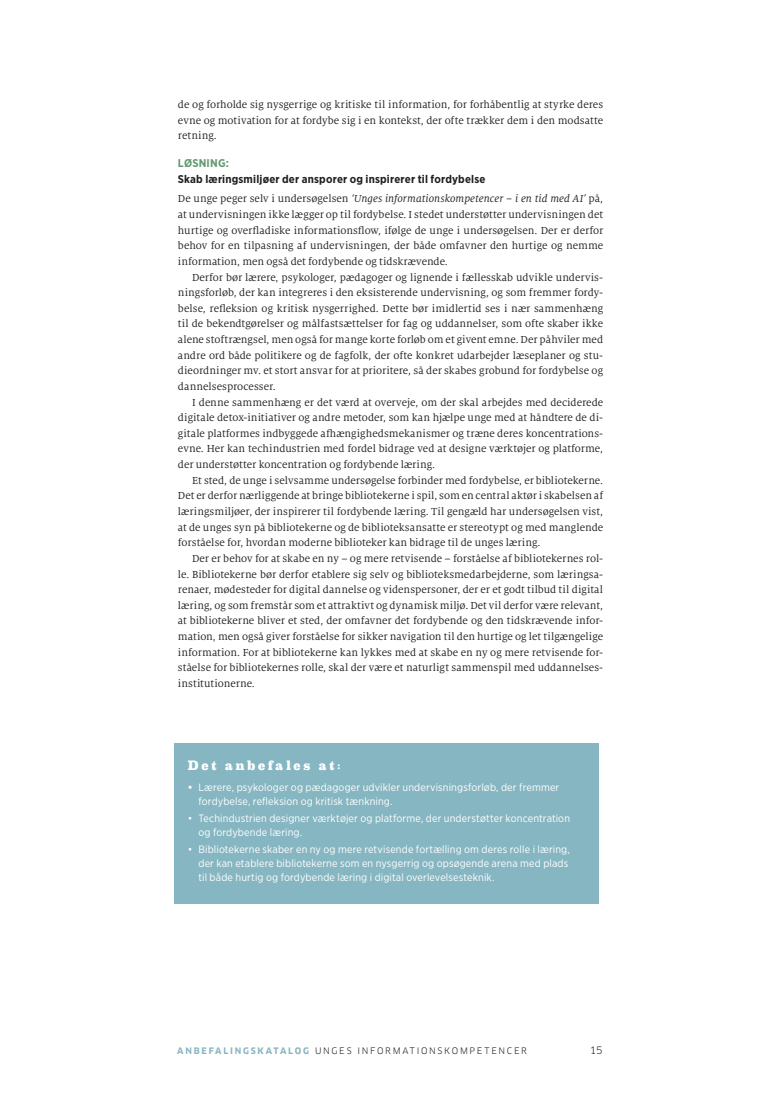
<style>
.page{position:relative;width:780px;height:1099px;background:#fff}
.page>*{position:absolute;margin:0;border:0;box-sizing:border-box;transform-origin:0 0}
.Boksrubrik{font:800 13.75px "Eames Century Modern";letter-spacing:.205em;color:#fff}
.Brødtekst{font:11.25px/15.6px "Milo Serif OT";color:#231f20;text-align:justify}
.Mellemrubrik{font:700 11.25px/16px "Gotham Narrow";letter-spacing:.015em;color:#231f20}
.t1{font:10.62px/13.8px "Gotham Narrow";letter-spacing:.01em;color:#fff}
.t2{font:10px "Clan OT";color:#231f20}
.t3{font:8.75px "Clan OT";letter-spacing:.195em;color:#231f20}
.s1{color:#639870}
.s2{font-style:italic}
.s3{font-weight:700}
.s4{font-weight:700;color:#86b6c1}
</style>
<div class="page">
<div style="left:174px;top:744px;width:425px;height:160px;background:#86b6c1"></div>
<p class="Brødtekst" style="left:178px;top:97px;width:427px">de og forholde sig nysgerrige og kritiske til information, for forhåbentlig at styrke deres evne og motivation for at fordybe sig i en kontekst, der ofte trækker dem i den modsatte retning.</p>
<p class="Mellemrubrik" style="left:178px;top:155px;width:309px"><span class="s1">LØSNING:<br></span>Skab læringsmiljøer der ansporer og inspirerer til fordybelse</p>
<p class="Brødtekst" style="left:178px;top:191px;width:427px">De unge peger selv i undersøgelsen <span class="s2">‘Unges informationskompetencer – i en tid med AI’</span> på, at undervisningen ikke lægger op til fordybelse. I stedet understøtter undervisningen det hurtige og overfladiske informationsflow, ifølge de unge i undersøgelsen. Der er derfor behov for en tilpasning af undervisningen, der både omfavner den hurtige og nemme information, men også det fordybende og tidskrævende.</p>
<p class="Brødtekst" style="left:178px;top:269px;width:427px;text-indent:14px">Derfor bør lærere, psykologer, pædagoger og lignende i fællesskab udvikle undervis&shy;ningsforløb, der kan integreres i den eksisterende undervisning, og som fremmer fordy&shy;belse, refleksion og kritisk nysgerrighed. Dette bør imidlertid ses i nær sammenhæng til de bekendtgørelser og målfastsættelser for fag og uddannelser, som ofte skaber ikke alene stoftrængsel, men også for mange korte forløb om et givent emne. Der påhviler med andre ord både politikere og de fagfolk, der ofte konkret udarbejder læseplaner og stu&shy;dieordninger mv. et stort ansvar for at prioritere, så der skabes grobund for fordybelse og dannelsesprocesser.</p>
<p class="Brødtekst" style="left:178px;top:394px;width:427px;text-indent:14px">I denne sammenhæng er det værd at overveje, om der skal arbejdes med deciderede digitale detox-initiativer og andre metoder, som kan hjælpe unge med at håndtere de di&shy;gitale platformes indbyggede afhængighedsmekanismer og træne deres koncentrations&shy;evne. Her kan techindustrien med fordel bidrage ved at designe værktøjer og platforme, der understøtter koncentration og fordybende læring.</p>
<p class="Brødtekst" style="left:178px;top:472px;width:427px;text-indent:14px">Et sted, de unge i selvsamme undersøgelse forbinder med fordybelse, er bibliotekerne.<br>Det er derfor nærliggende at bringe bibliotekerne i spil, som en central aktør i skabelsen af læringsmiljøer, der inspirerer til fordybende læring. Til gengæld har undersøgelsen vist, at de unges syn på bibliotekerne og de biblioteksansatte er stereotypt og med manglende forståelse for, hvordan moderne biblioteker kan bidrage til de unges læring.</p>
<p class="Brødtekst" style="left:178px;top:551px;width:427px;text-indent:14px">Der er behov for at skabe en ny – og mere retvisende – forståelse af bibliotekernes rol&shy;le. Bibliotekerne bør derfor etablere sig selv og biblioteksmedarbejderne, som læringsa&shy;renaer, mødesteder for digital dannelse og videnspersoner, der er et godt tilbud til digital læring, og som fremstår som et attraktivt og dynamisk miljø. Det vil derfor være relevant, at bibliotekerne bliver et sted, der omfavner det fordybende og den tidskrævende infor&shy;mation, men også giver forståelse for sikker navigation til den hurtige og let tilgængelige information. For at bibliotekerne kan lykkes med at skabe en ny og mere retvisende for&shy;ståelse for bibliotekernes rolle, skal der være et naturligt sammenspil med uddannelses&shy;institutionerne.</p>
<p class="Boksrubrik" style="left:188px;top:755px;width:154px">Det anbefales at:</p>
<p class="t1" style="left:198px;top:780px;width:362px;text-indent:-11px"><span class="s3">•</span> Lærere, psykologer og pædagoger udvikler undervisningsforløb, der fremmer fordybelse, refleksion og kritisk tænkning.</p>
<p class="t1" style="left:198px;top:811px;width:373px;text-indent:-11px">• Techindustrien designer værktøjer og platforme, der understøtter koncentration og fordybende læring.</p>
<p class="t1" style="left:198px;top:842px;width:373px;text-indent:-11px">• Bibliotekerne skaber en ny og mere retvisende fortælling om deres rolle i læring, der kan etablere bibliotekerne som en nysgerrig og opsøgende arena med plads til både hurtig og fordybende læring i digital overlevelsesteknik.</p>
<p class="t3" style="left:177px;top:1045px;width:351px"><span class="s4">ANBEFALINGSKATALOG</span> UNGES INFORMATIONSKOMPETENCER</p>
<p class="t2" style="left:589px;top:1044px;width:14px">15</p>
</div>
